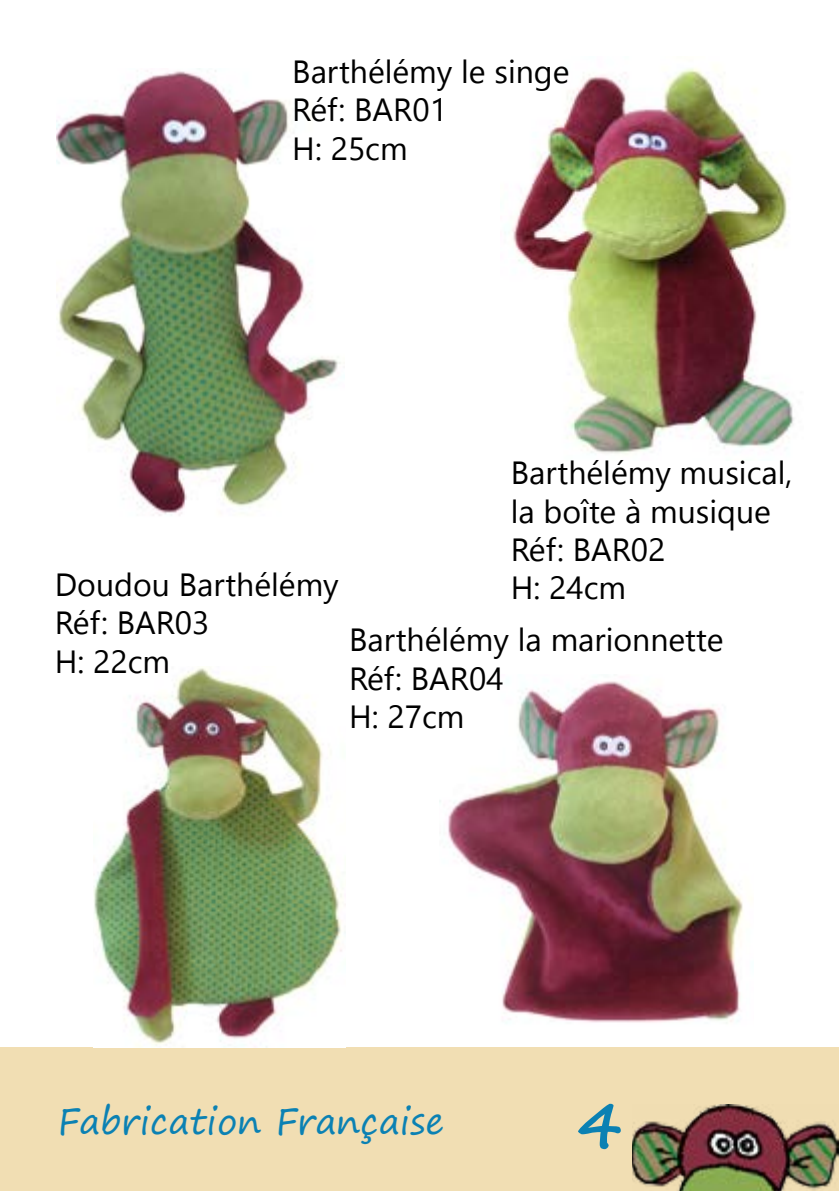
<style>
.page{position:relative;width:840px;height:1191px;background:#fff}
.page>*{position:absolute;margin:0;border:0;box-sizing:border-box;transform-origin:0 0}
.t1{font:700 62.2px "Segoe Print";color:#0b81b3}
.t2{font:36px "Segoe Print";color:#0b81b3}
.t3{font:32px/38.4px "Segoe UI";color:#000}
</style>
<div class="page">
<img style="left:505px;top:68px;width:289px;height:387px">
<div style="left:0;top:1047px;width:838px;height:144px;background:#f1deb3"></div>
<img style="left:57px;top:70px;width:284px;height:446px">
<img style="left:93px;top:667px;width:252px;height:379px">
<img style="left:439px;top:681px;width:304px;height:342px">
<img style="left:632px;top:1104px;width:206px;height:87px">
<p class="t3" style="left:292px;top:50px;width:278px">Barthélémy le singe<br>Réf: BAR01<br>H: 25cm</p>
<p class="t3" style="left:55px;top:563px;width:285px">Doudou Barthélémy<br>Réf: BAR03<br>H: 22cm</p>
<p class="t3" style="left:510px;top:451px;width:283px">Barthélémy musical, la boîte à musique<br>Réf: BAR02<br>H: 24cm</p>
<p class="t3" style="left:349px;top:619px;width:376px">Barthélémy la marionnette<br>Réf: BAR04<br>H: 27cm</p>
<p class="t2" style="left:58px;top:1088px;width:388px">Fabrication Française</p>
<h1 class="t1" style="left:576px;top:1069px;width:47px">4</h1>
</div>
